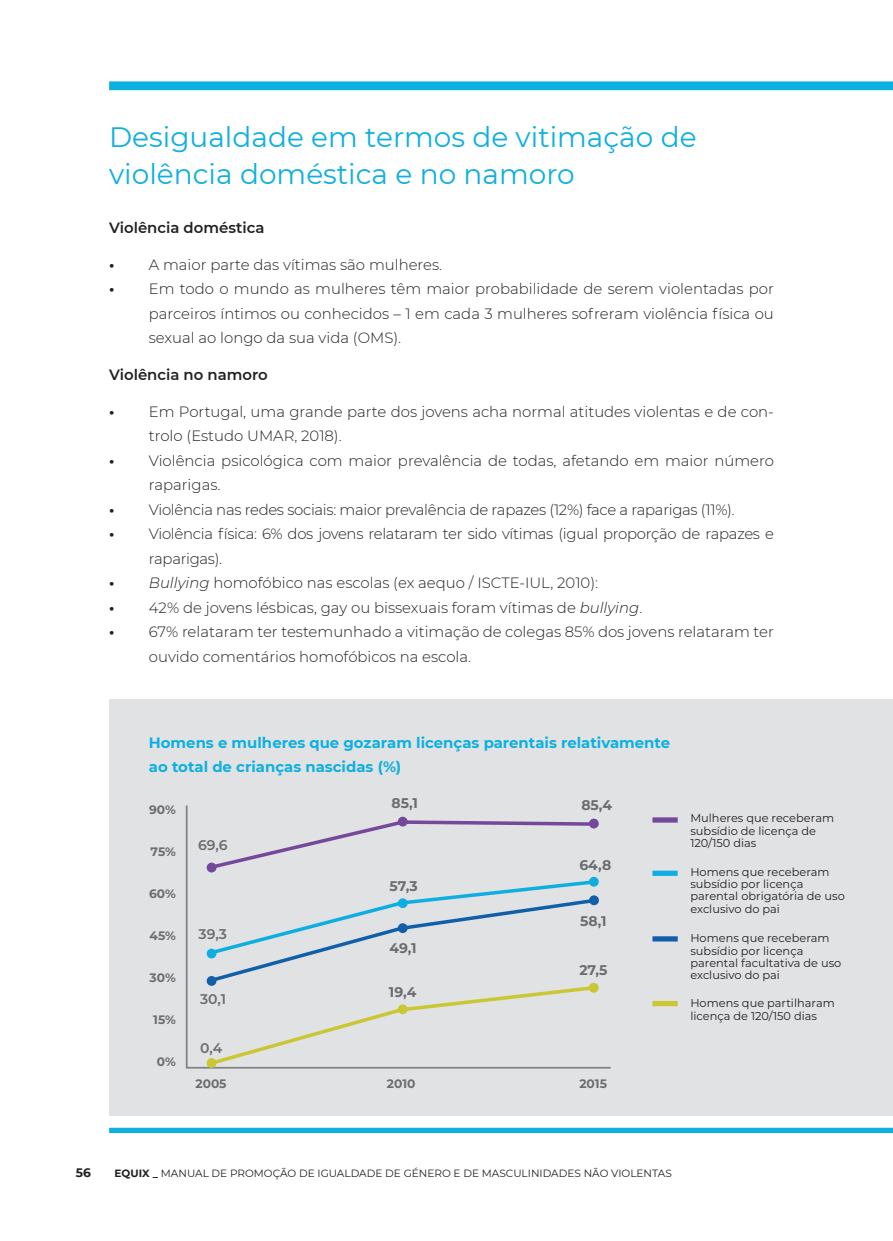
<style>
.page{position:relative;width:893px;height:1241px;background:#fff}
.page>*{position:absolute;margin:0;border:0;box-sizing:border-box;transform-origin:0 0}
.t1{font:28px/36.8px "Montserrat";color:#0eb0df}
.t2{font:300 14.88px/24.5px "Montserrat";color:#231f20}
.t3{font:300 14.88px/24.5px "Montserrat";letter-spacing:-.02em;color:#231f20}
.t4{font:700 14.88px/24.5px "Montserrat";color:#0eb0df}
.t5{font:600 14.88px "Montserrat";color:#231f20}
.t6{font:700 14px "Montserrat";color:#6c6d70}
.t7{font:600 14px "Montserrat";color:#6c6d70}
.t8{font:700 12.25px "Montserrat";color:#6c6d70}
.t9{font:700 12.25px "Montserrat";color:#231f20}
.t10{font:11.38px/12.2px "Montserrat";color:#231f20}
.t11{font:10.5px "Montserrat";color:#231f20}
.s1{font-weight:700}
.s2{font-style:italic}
</style>
<div class="page">
<div style="left:109px;top:698px;width:784px;height:417px;background:#e1e2e4"></div>
<div style="left:109px;top:81px;width:784px;height:9px;background:#0eb0df"></div>
<div style="left:109px;top:1127px;width:784px;height:5px;background:#0eb0df"></div>
<svg style="left:185px;top:805px;width:426px;height:264px"></svg>
<svg style="left:205px;top:818px;width:392px;height:53px"></svg>
<svg style="left:204px;top:878px;width:396px;height:189px"></svg>
<div style="left:207px;top:862px;width:9px;height:10px;background:#74489b;border-radius:50%"></div>
<div style="left:207px;top:948px;width:9px;height:10px;background:#0eafe0;border-radius:50%"></div>
<div style="left:207px;top:975px;width:9px;height:10px;background:#115fa9;border-radius:50%"></div>
<svg style="left:207px;top:1057px;width:9px;height:10px"></svg>
<div style="left:398px;top:816px;width:10px;height:10px;background:#74489b;border-radius:50%"></div>
<div style="left:398px;top:898px;width:10px;height:10px;background:#0eafe0;border-radius:50%"></div>
<div style="left:398px;top:923px;width:10px;height:9px;background:#115fa9;border-radius:50%"></div>
<div style="left:398px;top:1004px;width:10px;height:10px;background:#cac733;border-radius:50%"></div>
<div style="left:589px;top:982px;width:10px;height:10px;background:#cac733;border-radius:50%"></div>
<div style="left:589px;top:895px;width:10px;height:10px;background:#115fa9;border-radius:50%"></div>
<div style="left:589px;top:818px;width:10px;height:10px;background:#74489b;border-radius:50%"></div>
<div style="left:589px;top:876px;width:10px;height:10px;background:#0eafe0;border-radius:50%"></div>
<div style="left:652px;top:817px;width:26px;height:5px;background:#74489b"></div>
<div style="left:652px;top:870px;width:26px;height:5px;background:#0eafe0"></div>
<div style="left:652px;top:936px;width:26px;height:5px;background:#115fa9"></div>
<div style="left:652px;top:1000px;width:26px;height:6px;background:#cac733"></div>
<h1 class="t1" style="left:109px;top:118px;width:589px">Desigualdade em termos de vitimação de violência doméstica e no namoro</h1>
<p class="t5" style="left:109px;top:217px;width:157px">Violência doméstica</p>
<p class="t2" style="left:109px;top:252px;width:335px"><span class="s1">•</span> A maior parte das vítimas são mulheres.</p>
<p class="t2" style="left:149px;top:276px;width:627px;text-align:justify;text-indent:-40px"><span class="s1">•</span> Em todo o mundo as mulheres têm maior probabilidade de serem violentadas por parceiros íntimos ou conhecidos – 1 em cada 3 mulheres sofreram violência física ou sexual ao longo da sua vida (OMS).</p>
<p class="t5" style="left:109px;top:364px;width:160px">Violência no namoro</p>
<p class="t2" style="left:149px;top:399px;width:627px;text-indent:-40px"><span class="s1">•</span> Em Portugal, uma grande parte dos jovens acha normal atitudes violentas e de con&shy;trolo (Estudo UMAR, 2018).</p>
<p class="t2" style="left:149px;top:448px;width:627px;text-indent:-40px"><span class="s1">•</span> Violência psicológica com maior prevalência de todas, afetando em maior número raparigas.</p>
<p class="t3" style="left:109px;top:497px;width:627px"><span class="s1">•</span> Violência nas redes sociais: maior prevalência de rapazes (12%) face a raparigas (11%).</p>
<p class="t3" style="left:149px;top:521px;width:627px;text-indent:-40px"><span class="s1">•</span> Violência física: 6% dos jovens relataram ter sido vítimas (igual proporção de rapazes e raparigas).</p>
<p class="t2" style="left:109px;top:570px;width:490px"><span class="s1">•</span> <span class="s2">Bullying</span> homofóbico nas escolas (ex aequo / ISCTE-IUL, 2010):</p>
<p class="t2" style="left:109px;top:595px;width:535px"><span class="s1">•</span> 42% de jovens lésbicas, gay ou bissexuais foram vítimas de <span class="s2">bullying</span>.</p>
<p class="t2" style="left:149px;top:619px;width:627px;text-indent:-40px"><span class="s1">•</span> 67% relataram ter testemunhado a vitimação de colegas 85% dos jovens relataram ter ouvido comentários homofóbicos na escola.</p>
<p class="t4" style="left:149px;top:729px;width:523px">Homens e mulheres que gozaram licenças parentais relativamente ao total de crianças nascidas (%)</p>
<p class="t6" style="left:391px;top:793px;width:28px">85,1</p>
<p class="t8" style="left:149px;top:801px;width:28px">90%</p>
<p class="t6" style="left:581px;top:794px;width:32px">85,4</p>
<p class="t8" style="left:151px;top:843px;width:27px">75%</p>
<p class="t8" style="left:149px;top:885px;width:28px">60%</p>
<p class="t8" style="left:150px;top:927px;width:28px">45%</p>
<p class="t8" style="left:150px;top:969px;width:28px">30%</p>
<p class="t8" style="left:153px;top:1011px;width:24px">15%</p>
<p class="t8" style="left:157px;top:1053px;width:21px">0%</p>
<p class="t7" style="left:198px;top:835px;width:31px">69,6</p>
<p class="t6" style="left:579px;top:854px;width:33px">64,8</p>
<p class="t6" style="left:390px;top:875px;width:30px">57,3</p>
<p class="t6" style="left:580px;top:911px;width:28px">58,1</p>
<p class="t6" style="left:579px;top:960px;width:30px">27,5</p>
<p class="t7" style="left:199px;top:923px;width:30px">39,3</p>
<p class="t6" style="left:390px;top:937px;width:29px">49,1</p>
<p class="t6" style="left:389px;top:981px;width:29px">19,4</p>
<p class="t7" style="left:200px;top:988px;width:27px">30,1</p>
<p class="t7" style="left:200px;top:1037px;width:24px">0,4</p>
<p class="t8" style="left:195px;top:1074px;width:33px">2005</p>
<p class="t8" style="left:387px;top:1074px;width:30px">2010</p>
<p class="t8" style="left:579px;top:1074px;width:29px">2015</p>
<p class="t10" style="left:690px;top:811px;width:145px">Mulheres que receberam subsídio de licença de<br>120/150 dias</p>
<p class="t10" style="left:690px;top:865px;width:156px">Homens que receberam subsídio por licença parental obrigatória de uso exclusivo do pai</p>
<p class="t10" style="left:690px;top:931px;width:152px">Homens que receberam subsídio por licença parental facultativa de uso exclusivo do pai</p>
<p class="t10" style="left:690px;top:996px;width:146px">Homens que partilharam licença de 120/150 dias</p>
<p class="t9" style="left:76px;top:1163px;width:17px">56</p>
<p class="t11" style="left:115px;top:1165px;width:559px"><span class="s1">EQUIX _</span> MANUAL DE PROMOÇÃO DE IGUALDADE DE GÉNERO E DE MASCULINIDADES NÃO VIOLENTAS</p>
</div>
